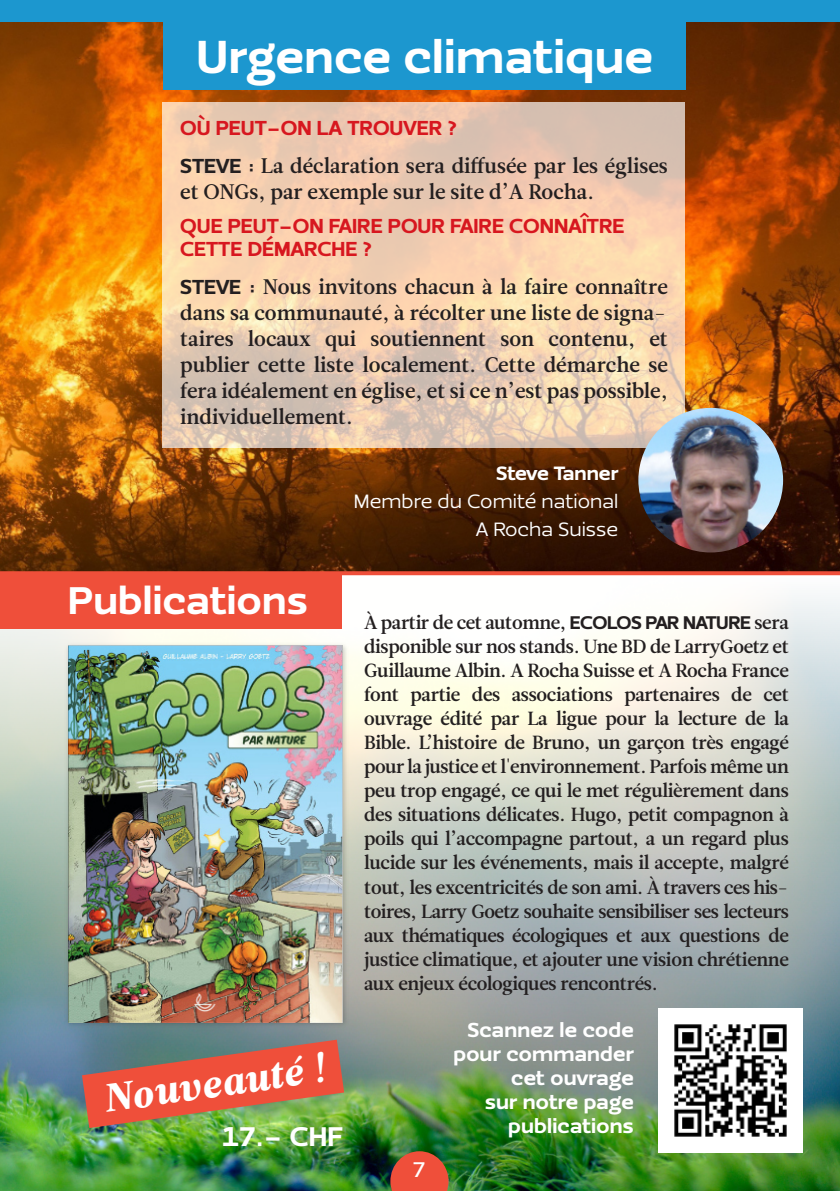
<style>
.page{position:relative;width:840px;height:1191px;background:#fff}
.page>*{position:absolute;margin:0;border:0;box-sizing:border-box;transform-origin:0 0}
.t1{font:900 48px "Ezzo";letter-spacing:.01em;color:#fff}
.t2{font:900 40px "Ezzo";letter-spacing:.01em;color:#fff}
.t3{font:39px "Leitura News Italic 4";color:#fff}
.t4{font:900 28px "Ezzo";color:#fff}
.t5{font:500 22px "Ezzo";color:#fff}
.t6{font:21px/26px "Leitura News Roman 3";color:#231f20}
.t7{font:900 21px/22px "Ezzo";color:#d7171f}
.t8{font:900 21px/24px "Ezzo";letter-spacing:.01em;color:#fff;text-align:right}
.t9{font:20px/28px "Ezzo";color:#fff;text-align:right}
.t10{font:900 20px "Ezzo";color:#fff}
.t11{font:19px/24px "Leitura News Roman 3";letter-spacing:-.02em;color:#231f20;text-align:justify}
.s1{font-family:"Ezzo";font-weight:900}
</style>
<div class="page">
<img style="left:0;top:21px;width:839px;height:1170px">
<div style="left:162px;top:102px;width:522px;height:345px;background:#fff;opacity:.69"></div>
<div style="left:0;top:0;width:839px;height:21px;background:#1c97cf"></div>
<div style="left:164px;top:0;width:521px;height:89px;background:#1c97cf"></div>
<svg style="left:0;top:575px;width:839px;height:531px"></svg>
<svg style="left:390px;top:1151px;width:58px;height:40px"></svg>
<img style="left:65px;top:642px;width:283px;height:386px">
<img style="left:68px;top:646px;width:275px;height:376px">
<img style="left:82px;top:1039px;width:262px;height:89px">
<img style="left:658px;top:1008px;width:144px;height:144px">
<svg style="left:0;top:571px;width:839px;height:4px;fill:#ef4f3a"></svg>
<div style="left:0;top:573px;width:342px;height:56px;background:#ef4f3a"></div>
<img style="left:638px;top:408px;width:144px;height:144px;border-radius:50%">
<h1 class="t1" style="left:196px;top:39px;width:457px">Urgence climatique</h1>
<p class="t7" style="left:180px;top:119px;width:278px">OÙ PEUT-ON LA TROUVER ?</p>
<p class="t6" style="left:180px;top:155px;width:489px"><span class="s1">STEVE :</span> La déclaration sera diffusée par les églises et ONGs, par exemple sur le site d’A Rocha.</p>
<p class="t7" style="left:180px;top:217px;width:445px">QUE PEUT-ON FAIRE POUR FAIRE CONNAÎTRE<br>CETTE DÉMARCHE ?</p>
<p class="t6" style="left:180px;top:275px;width:489px;text-align:justify"><span class="s1">STEVE :</span> Nous invitons chacun à la faire connaître dans sa communauté, à récolter une liste de signa&shy;taires locaux qui soutiennent son contenu, et publier cette liste localement. Cette démarche se fera idéalement en église, et si ce n’est pas possible, individuellement.</p>
<p class="t10" style="left:496px;top:466px;width:123px">Steve Tanner</p>
<p class="t9" style="left:354px;top:489px;width:266px">Membre du Comité national<br>A Rocha Suisse</p>
<h2 class="t2" style="left:68px;top:585px;width:241px">Publications</h2>
<h3 class="t3" style="left:101px;top:1082px;width:225px;rotate:-8deg">Nouveauté !</h3>
<h3 class="t4" style="left:222px;top:1126px;width:122px">17.- CHF</h3>
<p class="t11" style="left:364px;top:612px;width:426px">À partir de cet automne, <span class="s1">ECOLOS PAR NATURE</span> sera disponible sur nos stands. Une BD de LarryGoetz et Guillaume Albin. A Rocha Suisse et A Rocha France font partie des associations partenaires de cet ouvrage édité par La ligue pour la lecture de la Bible. L’histoire de Bruno, un garçon très engagé pour la justice et l'environnement. Parfois même un peu trop engagé, ce qui le met régulièrement dans des situations délicates. Hugo, petit compagnon à poils qui l’accompagne partout, a un regard plus lucide sur les événements, mais il accepte, malgré tout, les excentricités de son ami. À travers ces his&shy;toires, Larry Goetz souhaite sensibiliser ses lecteurs aux thématiques écologiques et aux questions de justice climatique, et ajouter une vision chrétienne aux enjeux écologiques rencontrés.</p>
<p class="t5" style="left:412px;top:1161px;width:14px">7</p>
<p class="t8" style="left:453px;top:1019px;width:181px">Scannez le code pour commander cet ouvrage<br>sur notre page publications</p>
</div>
